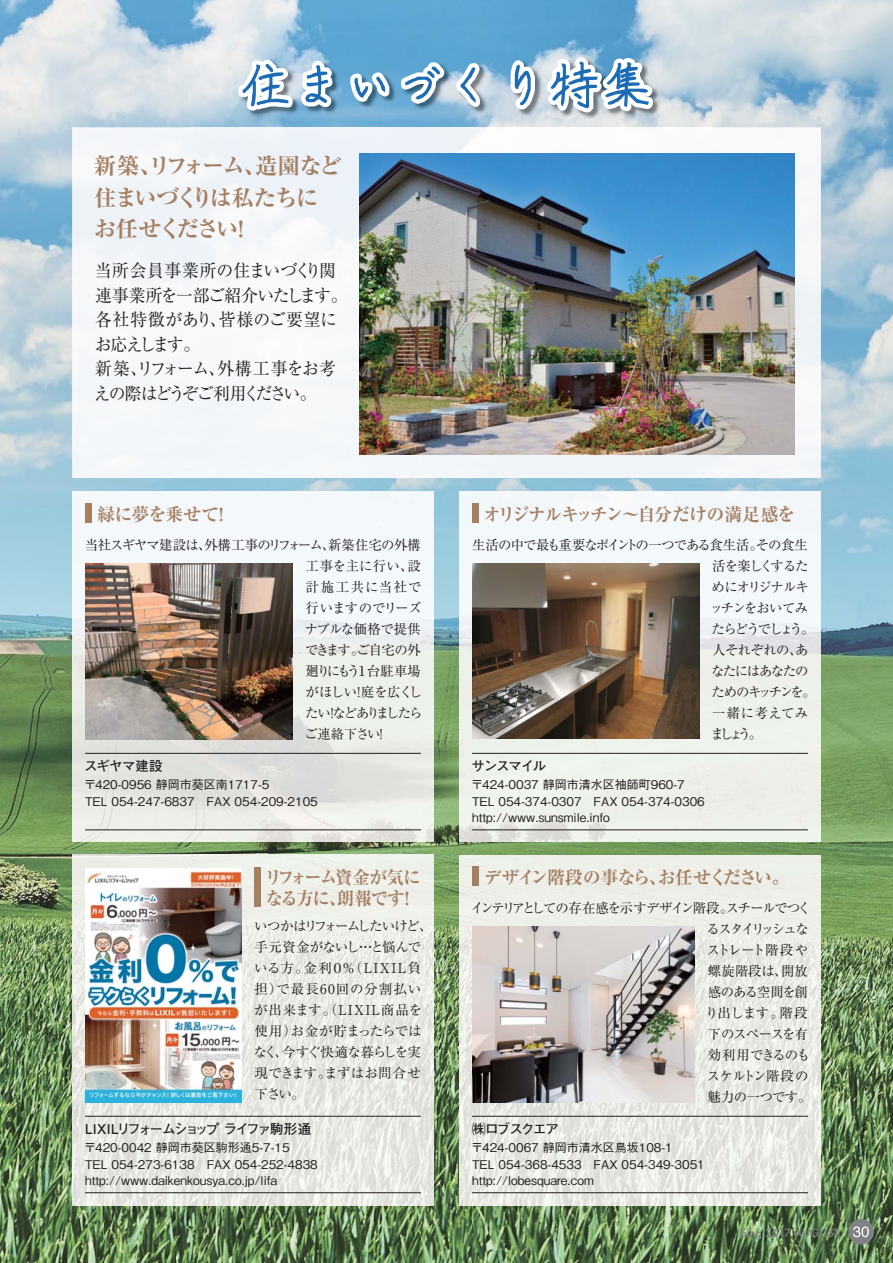
<style>
.page{position:relative;width:893px;height:1263px;background:#fff}
.page>*{position:absolute;margin:0;border:0;box-sizing:border-box;transform-origin:0 0}
.t1{font:22.35px/32px "Ryumin Pro Ex Bold 90 pv RKSJ H";letter-spacing:-.08em;color:#a57f62}
.t2{font:18px "Ryumin Pro Ex Bold 90 pv RKSJ H";letter-spacing:-.045em;color:#a57f62}
.t3{font:18px/21px "Ryumin Pro Ex Bold 90 pv RKSJ H";letter-spacing:-.045em;color:#a57f62;scale:.95 1}
.t4{font:18px "Ryumin Pro Ex Bold 90 pv RKSJ H";letter-spacing:-.02em;color:#a57f62}
.t5{font:17.55px/24.5px "Ryumin Pro Regular 90 pv RKSJ H";letter-spacing:-.045em;color:#231f20;scale:.96 1}
.t6{font:13.5px/21px "Ryumin Pro Regular 90 pv RKSJ H";letter-spacing:-.065em;color:#231f20;text-align:justify}
.t7{font:13.5px/21px "Ryumin Pro Regular 90 pv RKSJ H";letter-spacing:-.02em;color:#231f20}
.t8{font:13.5px/21px "Ryumin Pro Regular 90 pv RKSJ H";letter-spacing:-.085em;color:#231f20}
.t9{font:13.5px "Futo Go B101 Pro Bold 90 pv RKSJ H";letter-spacing:-.125em;color:#231f20}
.t10{font:13.5px "Futo Go B101 Pro Bold 90 pv RKSJ H";letter-spacing:-.085em;color:#231f20}
.t11{font:12px/16.5px "Gothic BBB Pro Medium 90 pv RKSJ H";color:#231f20}
</style>
<div class="page">
<img style="left:0;top:0;width:209px;height:156px">
<img style="left:209px;top:0;width:684px;height:51px">
<img style="left:711px;top:51px;width:182px;height:105px">
<img style="left:0;top:156px;width:104px;height:1107px">
<img style="left:789px;top:156px;width:104px;height:1107px">
<img style="left:104px;top:478px;width:685px;height:47px">
<img style="left:421px;top:525px;width:51px;height:738px">
<img style="left:104px;top:842px;width:317px;height:13px">
<img style="left:472px;top:842px;width:317px;height:13px">
<img style="left:104px;top:1205px;width:317px;height:58px">
<img style="left:472px;top:1205px;width:317px;height:58px">
<div style="left:72px;top:128px;width:749px;height:350px;background:#f5f7f9"></div>
<img style="left:72px;top:491px;width:362px;height:351px">
<img style="left:459px;top:491px;width:362px;height:351px">
<img style="left:459px;top:855px;width:362px;height:350px">
<img style="left:72px;top:855px;width:362px;height:350px">
<img style="left:188px;top:6px;width:523px;height:164px">
<svg style="left:234px;top:52px;width:106px;height:179px"></svg>
<svg style="left:346px;top:58px;width:142px;height:60px"></svg>
<svg style="left:503px;top:40px;width:156px;height:82px"></svg>
<hr style="left:472px;top:753px;width:336px;height:1px;background:#231f20">
<hr style="left:472px;top:829px;width:336px;height:1px;background:#231f20">
<div style="left:472px;top:504px;width:6px;height:19px;background:#a57f62"></div>
<hr style="left:85px;top:1116px;width:336px;height:1px;background:#231f20">
<hr style="left:85px;top:1192px;width:336px;height:1px;background:#231f20">
<div style="left:255px;top:867px;width:6px;height:39px;background:#a57f62"></div>
<hr style="left:85px;top:753px;width:336px;height:1px;background:#231f20">
<hr style="left:85px;top:829px;width:336px;height:1px;background:#231f20">
<div style="left:85px;top:504px;width:6px;height:19px;background:#a57f62"></div>
<hr style="left:472px;top:1116px;width:336px;height:1px;background:#231f20">
<hr style="left:472px;top:1192px;width:336px;height:1px;background:#231f20">
<div style="left:472px;top:867px;width:6px;height:19px;background:#a57f62"></div>
<img style="left:85px;top:563px;width:208px;height:177px">
<img style="left:472px;top:563px;width:227px;height:175px">
<img style="left:472px;top:926px;width:223px;height:176px">
<img style="left:85px;top:868px;width:157px;height:234px">
<img style="left:360px;top:154px;width:435px;height:300px">
<svg style="left:741px;top:1228px;width:98px;height:12px"></svg>
<div style="left:848px;top:1219px;width:26px;height:25px;background:#808285;border-radius:50%"></div>
<svg style="left:853px;top:1226px;width:16px;height:11px"></svg>
<h1 class="t1" style="left:94px;top:152px;width:249px">新築、リフォーム、造園など住まいづくりは私たちにお任せください！</h1>
<h3 class="t5" style="left:94px;top:261px;width:266px">当所会員事業所の住まいづくり関連事業所を一部ご紹介いたします。各社特徴があり、皆様のご要望にお応えします。<br>新築、リフォーム、外構工事をお考えの際はどうぞご利用ください。</h3>
<h2 class="t4" style="left:97px;top:507px;width:134px">緑に夢を乗せて！</h2>
<p class="t6" style="left:304px;top:536px;width:120px;text-indent:-220px">当社スギヤマ建設は、外構工事のリフォーム、新築住宅の外構工事を主に行い、設計施工共に当社で行いますのでリーズナブルな価格で提供できます。ご自宅の外廻りにもう１台駐車場がほしい！庭を広くしたい！などありましたらご連絡下さい！</p>
<p class="t11" style="left:84px;top:778px;width:235px">〒420-0956 静岡市葵区南1717-5<br>TEL 054-247-6837　FAX 054-209-2105</p>
<p class="t10" style="left:84px;top:761px;width:80px">スギヤマ建設</p>
<h2 class="t3" style="left:265px;top:869px;width:166px">リフォーム資金が気になる方に、朗報です！</h2>
<p class="t7" style="left:254px;top:917px;width:181px">いつかはリフォームしたいけど、手元資金がないし・・・と悩んでいる方。金利０％（LIXIL負担）で最長60回の分割払いが出来ます。（LIXIL商品を使用）お金が貯まったらではなく、今すぐ快適な暮らしを実現できます。まずはお問合せ下さい。</p>
<p class="t9" style="left:85px;top:1124px;width:228px">LIXILリフォームショップ ライファ駒形通</p>
<p class="t11" style="left:84px;top:1141px;width:235px">〒420-0042 静岡市葵区駒形通5-7-15<br>TEL 054-273-6138　FAX 054-252-4838 http://www.daikenkousya.co.jp/lifa</p>
<h2 class="t2" style="left:483px;top:507px;width:314px">オリジナルキッチン～自分だけの満足感を</h2>
<p class="t8" style="left:710px;top:536px;width:108px;text-indent:-238px">生活の中で最も重要なポイントの一つである食生活。その食生活を楽しくするためにオリジナルキッチンをおいてみたらどうでしょう。人それぞれの、あなたにはあなたのためのキッチンを。一緒に考えてみましょう。</p>
<p class="t11" style="left:471px;top:778px;width:235px">〒424-0037 静岡市清水区袖師町960-7<br>TEL 054-374-0307　FAX 054-374-0306 http://www.sunsmile.info</p>
<p class="t10" style="left:472px;top:761px;width:76px">サンスマイル</p>
<h2 class="t2" style="left:484px;top:870px;width:307px">デザイン階段の事なら、お任せください。</h2>
<p class="t6" style="left:705px;top:899px;width:108px;text-align:left;text-indent:-235px">インテリアとしての存在感を示すデザイン階段。スチールでつくるスタイリッシュなストレート階段や螺旋階段は、開放感のある空間を創り出します。階段下のスペースを有効利用できるのもスケルトン階段の魅力の一つです。</p>
<p class="t11" style="left:471px;top:1141px;width:235px">〒424-0067 静岡市清水区鳥坂108-1<br>TEL 054-368-4533　FAX 054-349-3051 http://lobesquare.com</p>
<p class="t10" style="left:472px;top:1124px;width:88px">㈱ロブスクエア</p>
</div>
